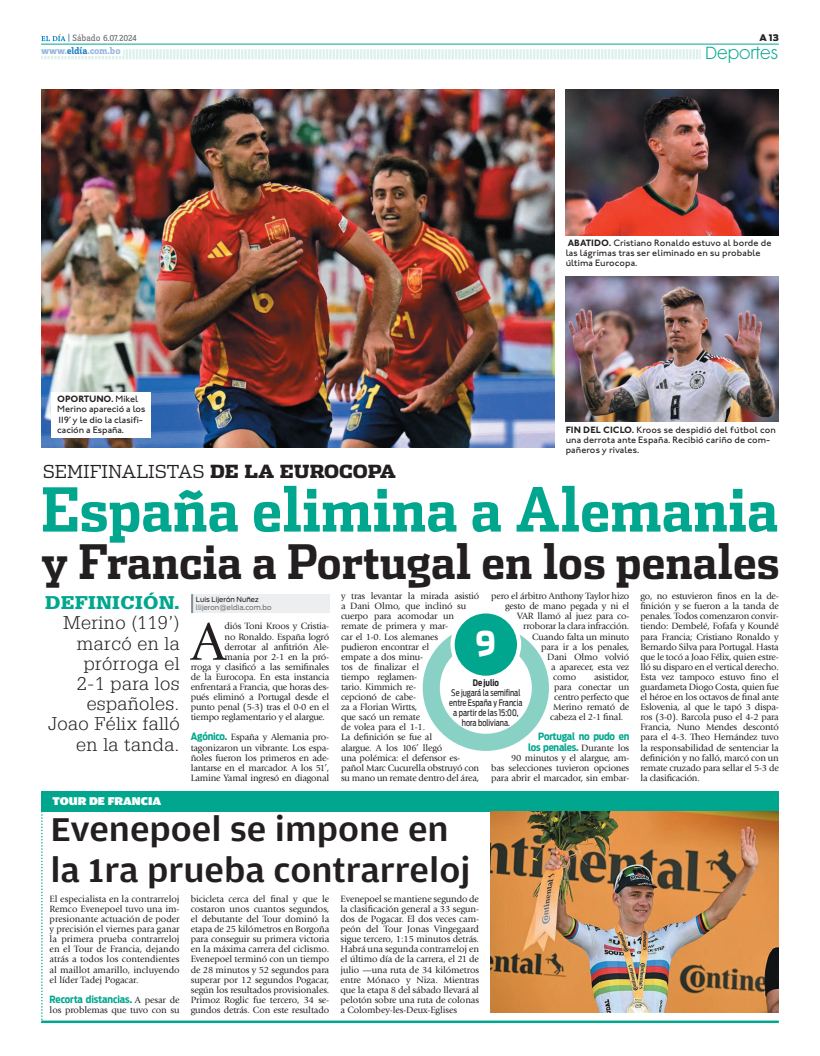
<style>
.page{position:relative;width:820px;height:1056px;background:#fff}
.page>*{position:absolute;margin:0;border:0;box-sizing:border-box;transform-origin:0 0}
.t1{font:700 60.5px "Dispatch Cond";color:#00a78e}
.t2{font:55.4px "Giovanni";color:#231f20}
.t3{font:700 47.5px "Dispatch Cond";color:#231f20}
.t4{font:500 35px/40.4px "Amplitude Wide";color:#231f20}
.t5{font:900 34px "Dispatch";color:#fff;scale:.8 1}
.t6{font:300 18px/20.2px "Glypha";letter-spacing:.02em;color:#231f20;text-align:right;scale:1.1 1}
.t7{font:300 18px "Dispatch";color:#231f20}
.t8{font:900 18px "Glypha";letter-spacing:.02em;color:#00a78e;scale:1.1 1}
.t9{font:16px "Cg Futura Maxi Lt";color:#00a78e}
.t10{font:900 12px "Amplitude Wide";color:#fff}
.t11{font:700 10px/10.1px "Antenna Cond";letter-spacing:-.02em;color:#00a78e;text-align:right}
.t12{font:700 10px "Zine Slab Dis";color:#95b5de}
.t13{font:9.5px/10.1px "Giovanni";letter-spacing:-.02em;color:#231f20;text-align:justify}
.t14{font:500 9.5px/10.1px "Johnston ITC";letter-spacing:.01em;color:#231f20}
.t15{font:9.5px "Zine Slab Dis";letter-spacing:-.01em;color:#6c6d70}
.t16{font:9px/10px "Antenna Cond";color:#231f20;text-align:center;scale:.9 1}
.t17{font:700 9px "Antenna Cond";color:#231f20;scale:.9 1}
.t18{font:900 9px "Antenna";color:#231f20}
.t19{font:7px "Antenna";color:#6c6d70}
.t20{font:7px "Antenna";color:#231f20}
.s1{color:#2783c5}
.s2{font-weight:700}
.s3{font-weight:900}
.s4{font-family:"Giovanni";font-weight:400;font-size:9.5px;color:#231f20}
.s5{font-family:"Antenna Cond";font-weight:700;font-size:10px;color:#00a78e}
</style>
<div class="page">
<svg style="left:41px;top:49px;width:659px;height:10px"></svg>
<hr style="left:41px;top:44px;width:737px;height:1px;background:#00a78e">
<div style="left:41px;top:46px;width:82px;height:9px;background:#fff"></div>
<svg style="left:41px;top:34px;width:24px;height:7px"></svg>
<div style="left:41px;top:791px;width:737px;height:20px;background:#00a78e"></div>
<img style="left:490px;top:811px;width:288px;height:201px">
<hr style="left:41px;top:1020px;width:737px;height:3px;background:#00a78e">
<svg style="left:41px;top:811px;width:2px;height:212px"></svg>
<div style="left:191px;top:594px;width:138px;height:19px;background:#eceef0"></div>
<svg style="left:191px;top:594px;width:2px;height:19px"></svg>
<div style="left:422px;top:625px;width:126px;height:126px;background:#89d0c5;border-radius:50%"></div>
<div style="left:439px;top:642px;width:92px;height:92px;background:#fff;border-radius:50%"></div>
<div style="left:452px;top:611px;width:67px;height:67px;background:#00a78e;border-radius:50%"></div>
<div style="left:450px;top:609px;width:71px;height:71px;border:4px solid #fff;border-radius:50%"></div>
<img style="left:41px;top:90px;width:513px;height:358px">
<div style="left:52px;top:392px;width:99px;height:46px;background:#fff"></div>
<img style="left:565px;top:90px;width:213px;height:146px">
<img style="left:565px;top:276px;width:213px;height:146px">
<p class="t15" style="left:68px;top:34px;width:70px"><span class="s1">|</span> Sábado 6.07.2024</p>
<p class="t18" style="left:759px;top:32px;width:21px">A 13</p>
<p class="t12" style="left:41px;top:45px;width:81px">www.<span class="s1">eldía</span>.com.bo</p>
<h3 class="t9" style="left:704px;top:43px;width:74px">Deportes</h3>
<p class="t14" style="left:57px;top:394px;width:90px"><span class="s2">OPORTUNO.</span> Mikel<br>Merino apareció a los<br>119’ y le dio la clasifi&shy;cación a España.</p>
<p class="t14" style="left:565px;top:238px;width:207px"><span class="s2">ABATIDO.</span> Cristiano Ronaldo estuvo al borde de las lágrimas tras ser eliminado en su probable última Eurocopa.</p>
<p class="t14" style="left:565px;top:424px;width:212px"><span class="s2">FIN DEL CICLO.</span> Kroos se despidió del fútbol con una derrota ante España. Recibió cariño de com&shy;pañeros y rivales.</p>
<h3 class="t7" style="left:43px;top:460px;width:355px">SEMIFINALISTAS <span class="s3">DE LA EUROCOPA</span></h3>
<h1 class="t1" style="left:41px;top:472px;width:738px">España elimina a Alemania</h1>
<h3 class="t3" style="left:41px;top:532px;width:739px">y Francia a Portugal en los penales</h3>
<p class="t20" style="left:196px;top:595px;width:64px">Luis Lijerón Nuñez</p>
<p class="t19" style="left:196px;top:603px;width:77px">llijeron@eldia.com.bo</p>
<h2 class="t2" style="left:191px;top:610px;width:36px">A</h2>
<p class="t13" style="left:224px;top:621px;width:106px">diós Toni Kroos y Cristia-</p>
<p class="t13" style="left:640px;top:591px;width:140px">go, no estuvieron finos en la de&shy;finición y se fueron a la tanda de penales. Todos comenzaron convir&shy;tiendo: Dembelé, Fofafa y Koundé para Francia; Cristiano Ronaldo y Bernardo Silva para Portugal. Hasta que le tocó a Joao Félix, quien estre&shy;lló su disparo en el vertical derecho.<br>Esta vez tampoco estuvo fino el guardameta Diogo Costa, quien fue el héroe en los octavos de final ante Eslovenia, al que le tapó 3 dispa&shy;ros (3-0). Barcola puso el 4-2 para Francia, Nuno Mendes descontó para el 4-3. Theo Hernández tuvo la responsabilidad de sentenciar la definición y no falló, marcó con un remate cruzado para sellar el 5-3 de la clasificación.</p>
<p class="t13" style="left:341px;top:591px;width:140px;text-align:left">y tras levantar la mirada asistió a Dani Olmo, que inclinó su cuerpo para acomodar un remate de primera y mar-<br>car el 1-0. Los alemanes<br>pudieron encontrar el<br>empate a dos minu-<br>tos de finalizar el<br>tiempo reglamen-<br>tario. Kimmich re-<br>cepcionó de cabe-<br>za a Florian Wirtts,<br>que sacó un remate<br>de volea para el 1-1.<br>La definición se fue al<br>alargue. A los 106’ llegó<br>una polémica: el defensor es&shy;pañol Marc Cucurella obstruyó con su mano un remate dentro del área,</p>
<p class="t13" style="left:491px;top:591px;width:140px">pero el árbitro Anthony Taylor hizo</p>
<h3 class="t8" style="left:45px;top:592px;width:124px">DEFINICIÓN.</h3>
<h3 class="t6" style="left:48px;top:613px;width:121px">Merino (119’) marcó en la prórroga el<br>2-1 para los españoles.<br>Joao Félix falló en la tanda.</h3>
<p class="t13" style="left:505px;top:601px;width:126px">gesto de mano pegada y ni el</p>
<p class="t13" style="left:517px;top:611px;width:113px">VAR llamó al juez para co-</p>
<p class="t13" style="left:523px;top:621px;width:108px">rroborar la clara infracción.</p>
<p class="t13" style="left:532px;top:631px;width:99px">Cuando falta un minuto</p>
<p class="t13" style="left:541px;top:641px;width:90px">para ir a los penales,</p>
<p class="t13" style="left:547px;top:652px;width:84px">Dani Olmo volvió</p>
<p class="t13" style="left:551px;top:662px;width:80px">a aparecer, esta vez</p>
<p class="t13" style="left:553px;top:672px;width:24px">como</p>
<p class="t13" style="left:594px;top:672px;width:37px">asistidor,</p>
<p class="t13" style="left:554px;top:682px;width:77px">para conectar un</p>
<p class="t13" style="left:554px;top:692px;width:77px">centro perfecto que</p>
<p class="t13" style="left:553px;top:702px;width:77px">Merino remató de</p>
<p class="t13" style="left:550px;top:712px;width:75px">cabeza el 2-1 final.</p>
<p class="t11" style="left:528px;top:732px;width:103px">Portugal no pudo en los penales. <span class="s4">Durante los</span></p>
<p class="t13" style="left:491px;top:753px;width:140px;text-indent:20px">90 minutos y el alargue, am&shy;bas selecciones tuvieron opciones para abrir el marcador, sin embar-</p>
<h3 class="t5" style="left:475px;top:619px;width:26px">9</h3>
<p class="t17" style="left:472px;top:677px;width:31px">De julio</p>
<p class="t16" style="left:449px;top:688px;width:83px">Se jugará la semifinal entre España y Francia a partir de las 15:00, hora boliviana.</p>
<p class="t13" style="left:224px;top:631px;width:106px">no Ronaldo. España logró</p>
<p class="t13" style="left:224px;top:642px;width:106px">derrotar al anfitrión Ale-</p>
<p class="t13" style="left:224px;top:652px;width:106px">mania por 2-1 en la pró-</p>
<p class="t13" style="left:191px;top:662px;width:140px">rroga y clasificó a las semifinales</p>
<p class="t13" style="left:191px;top:672px;width:140px">de la Eurocopa. En esta instancia</p>
<p class="t13" style="left:191px;top:682px;width:140px">enfrentará a Francia, que horas des-</p>
<p class="t13" style="left:191px;top:692px;width:140px">pués eliminó a Portugal desde el</p>
<p class="t13" style="left:191px;top:702px;width:140px">punto penal (5-3) tras el 0-0 en el</p>
<p class="t13" style="left:191px;top:712px;width:136px">tiempo reglamentario y el alargue.</p>
<p class="t13" style="left:191px;top:732px;width:140px"><span class="s5">Agónico.</span> España y Alemania pro&shy;tagonizaron un vibrante. Los espa&shy;ñoles fueron los primeros en ade&shy;lantarse en el marcador. A los 51’, Lamine Yamal ingresó en diagonal</p>
<p class="t10" style="left:52px;top:794px;width:110px">TOUR DE FRANCIA</p>
<h3 class="t4" style="left:50px;top:810px;width:421px">Evenepoel se impone en la 1ra prueba contrarreloj</h3>
<p class="t13" style="left:50px;top:894px;width:131px">El especialista en la contrarreloj Remco Evenepoel tuvo una im&shy;presionante actuación de poder y precisión el viernes para ganar la primera prueba contrarreloj en el Tour de Francia, dejando atrás a todos los contendientes al maillot amarillo, incluyendo el líder Tadej Pogacar.</p>
<p class="t11" style="left:50px;top:994px;width:131px">Recorta distancias. <span class="s4">A pesar de</span></p>
<p class="t13" style="left:50px;top:1005px;width:131px">los problemas que tuvo con su</p>
<p class="t13" style="left:191px;top:894px;width:140px">bicicleta cerca del final y que le costaron unos cuantos segundos, el debutante del Tour dominó la etapa de 25 kilómetros en Borgoña para conseguir su primera victoria en la máxima carrera del ciclismo.<br>Evenepoel terminó con un tiempo de 28 minutos y 52 segundos para superar por 12 segundos Pogacar, según los resultados provisionales.<br>Primoz Roglic fue tercero, 34 se&shy;gundos detrás. Con este resultado</p>
<p class="t13" style="left:340px;top:894px;width:140px">Evenepoel se mantiene segundo de la clasificación general a 33 segun&shy;dos de Pogacar. El dos veces cam&shy;peón del Tour Jonas Vingegaard sigue tercero, 1:15 minutos detrás.<br>Habrá una segunda contrarreloj en el último día de la carrera, el 21 de julio —una ruta de 34 kilómetros entre Mónaco y Niza. Mientras que la etapa 8 del sábado llevará al pelotón sobre una ruta de colonas a Colombey-les-Deux-Eglises</p>
</div>
